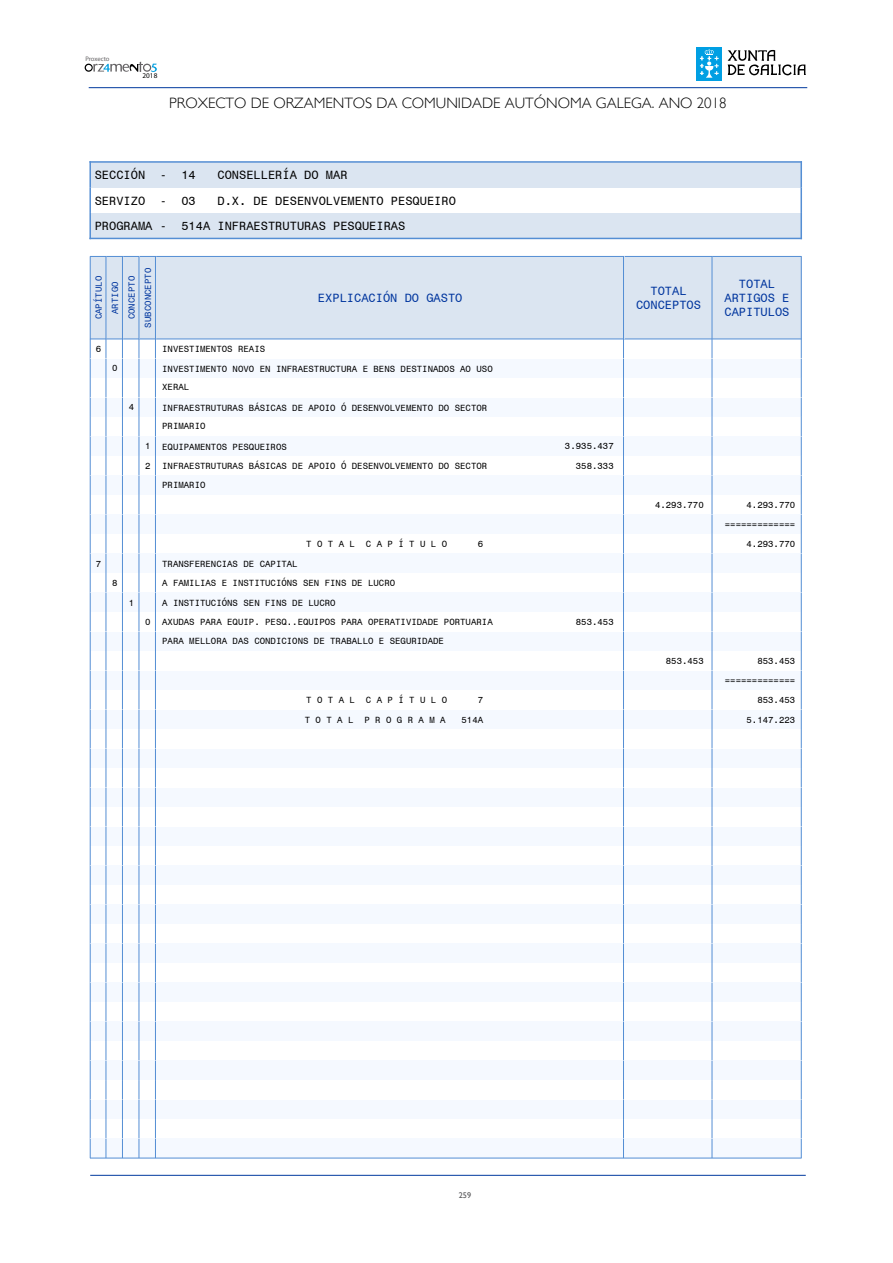
<style>
.page{position:relative;width:893px;height:1263px;background:#fff}
.page>*{position:absolute;margin:0;border:0;box-sizing:border-box;transform-origin:0 0}
.t1{font:300 15px "Gill Sans";color:#000}
.t2{font:12px/25.5px "Monospace 821 BT";color:#000}
.t3{font:12px/14.4px "Monospace 821 BT";color:#00359e;text-align:center}
.t4{font:9px/18.6px "Monospace 821 BT";color:#000}
.t5{font:9px/16.5px "Monospace 821 BT";color:#00359e;text-align:center}
.t6{font:8.25px "Gill Sans";color:#58585a}
.t7{font:7.2px "Myriad Pro";color:#000}
.t8{font:6.6px "Myriad Pro";color:#656365}
</style>
<div class="page">
<div style="left:697px;top:47px;width:25px;height:34px;background:#009fe3"></div>
<svg style="left:700px;top:49px;width:19px;height:29px"></svg>
<svg style="left:728px;top:50px;width:78px;height:26px"></svg>
<svg style="left:85px;top:62px;width:72px;height:10px"></svg>
<div style="left:90px;top:748px;width:711px;height:20px;background:#f5f9ff"></div>
<div style="left:90px;top:358px;width:711px;height:20px;background:#f5f9ff"></div>
<div style="left:90px;top:631px;width:711px;height:20px;background:#f5f9ff"></div>
<div style="left:90px;top:670px;width:711px;height:20px;background:#f5f9ff"></div>
<div style="left:90px;top:475px;width:711px;height:20px;background:#f5f9ff"></div>
<div style="left:90px;top:709px;width:711px;height:20px;background:#f5f9ff"></div>
<div style="left:90px;top:904px;width:711px;height:20px;background:#f5f9ff"></div>
<div style="left:90px;top:397px;width:711px;height:20px;background:#f5f9ff"></div>
<div style="left:90px;top:1099px;width:711px;height:20px;background:#f5f9ff"></div>
<div style="left:90px;top:514px;width:711px;height:20px;background:#f5f9ff"></div>
<div style="left:90px;top:1060px;width:711px;height:20px;background:#f5f9ff"></div>
<div style="left:90px;top:787px;width:711px;height:20px;background:#f5f9ff"></div>
<div style="left:90px;top:826px;width:711px;height:20px;background:#f5f9ff"></div>
<div style="left:90px;top:592px;width:711px;height:20px;background:#f5f9ff"></div>
<div style="left:90px;top:553px;width:711px;height:20px;background:#f5f9ff"></div>
<div style="left:90px;top:436px;width:711px;height:20px;background:#f5f9ff"></div>
<div style="left:90px;top:865px;width:711px;height:20px;background:#f5f9ff"></div>
<div style="left:90px;top:1138px;width:711px;height:20px;background:#f5f9ff"></div>
<hr style="left:90px;top:1158px;width:711px;height:1px;background:#548ed4">
<div style="left:90px;top:1021px;width:711px;height:20px;background:#f5f9ff"></div>
<div style="left:90px;top:982px;width:711px;height:20px;background:#f5f9ff"></div>
<div style="left:90px;top:943px;width:711px;height:20px;background:#f5f9ff"></div>
<svg style="left:623px;top:340px;width:1px;height:818px"></svg>
<svg style="left:712px;top:340px;width:1px;height:818px"></svg>
<svg style="left:801px;top:339px;width:1px;height:819px"></svg>
<hr style="left:89px;top:87px;width:718px;height:1px;background:#003a9e">
<div style="left:107px;top:256px;width:16px;height:83px;background:#dbe5f1"></div>
<div style="left:123px;top:256px;width:17px;height:83px;background:#dbe5f1"></div>
<div style="left:140px;top:256px;width:16px;height:83px;background:#dbe5f1"></div>
<div style="left:90px;top:256px;width:17px;height:83px;background:#dbe5f1"></div>
<svg style="left:91px;top:256px;width:64px;height:1px"></svg>
<hr style="left:90px;top:256px;width:1px;height:83px;background:#548ed4">
<svg style="left:90px;top:339px;width:66px;height:819px"></svg>
<div style="left:624px;top:256px;width:89px;height:83px;background:#dbe5f1"></div>
<hr style="left:624px;top:256px;width:89px;height:1px;background:#548ed4">
<hr style="left:624px;top:339px;width:89px;height:1px;background:#548ed4">
<div style="left:713px;top:256px;width:88px;height:83px;background:#dbe5f1"></div>
<hr style="left:713px;top:256px;width:88px;height:1px;background:#548ed4">
<hr style="left:713px;top:339px;width:88px;height:1px;background:#548ed4">
<hr style="left:801px;top:256px;width:1px;height:83px;background:#548ed4">
<div style="left:156px;top:256px;width:468px;height:83px;background:#dbe5f1"></div>
<hr style="left:156px;top:256px;width:468px;height:1px;background:#548ed4">
<hr style="left:156px;top:339px;width:468px;height:1px;background:#548ed4">
<hr style="left:155px;top:256px;width:1px;height:83px;background:#548ed4">
<hr style="left:139px;top:256px;width:1px;height:83px;background:#548ed4">
<hr style="left:122px;top:256px;width:1px;height:83px;background:#548ed4">
<hr style="left:106px;top:256px;width:1px;height:83px;background:#548ed4">
<hr style="left:623px;top:256px;width:1px;height:83px;background:#548ed4">
<hr style="left:712px;top:256px;width:1px;height:83px;background:#548ed4">
<div style="left:90px;top:162px;width:711px;height:25px;background:#dbe5f1"></div>
<hr style="left:89px;top:161px;width:713px;height:2px;background:#548ed4">
<hr style="left:89px;top:161px;width:2px;height:26px;background:#548ed4">
<hr style="left:800px;top:161px;width:2px;height:26px;background:#548ed4">
<hr style="left:89px;top:187px;width:2px;height:26px;background:#548ed4">
<hr style="left:800px;top:187px;width:2px;height:26px;background:#548ed4">
<div style="left:90px;top:213px;width:711px;height:25px;background:#dbe5f1"></div>
<hr style="left:89px;top:213px;width:2px;height:26px;background:#548ed4">
<hr style="left:89px;top:238px;width:713px;height:1px;background:#548ed4">
<hr style="left:800px;top:213px;width:2px;height:26px;background:#548ed4">
<hr style="left:90px;top:1175px;width:716px;height:1px;background:#003a9e">
<p class="t8" style="left:86px;top:55px;width:25px">Proxecto</p>
<p class="t7" style="left:143px;top:71px;width:16px">2018</p>
<h1 class="t1" style="left:169px;top:94px;width:559px">PROXECTO DE ORZAMENTOS DA COMUNIDADE AUTÓNOMA GALEGA. ANO 2018</h1>
<h2 class="t2" style="left:95px;top:162px;width:103px">SECCIÓN - 14</h2>
<h2 class="t2" style="left:218px;top:162px;width:132px">CONSELLERÍA DO MAR</h2>
<h2 class="t2" style="left:95px;top:187px;width:103px">SERVIZO - 03</h2>
<h2 class="t2" style="left:95px;top:187px;width:363px;text-indent:123px">D.X. DE DESENVOLVEMENTO PESQUEIRO<br>PROGRAMA - 514A INFRAESTRUTURAS PESQUEIRAS</h2>
<p class="t5" style="left:107px;top:327px;width:61px;rotate:-90deg">ARTIGO<br>CONCEPTO<br>SUBCONCEPTO</p>
<p class="t5" style="left:90px;top:319px;width:45px;rotate:-90deg">CAPÍTULO</p>
<h2 class="t3" style="left:636px;top:283px;width:67px">TOTAL<br>CONCEPTOS</h2>
<h2 class="t3" style="left:724px;top:276px;width:67px">TOTAL<br>ARTIGOS E<br>CAPITULOS</h2>
<h2 class="t3" style="left:318px;top:290px;width:146px">EXPLICACIÓN DO GASTO</h2>
<p class="t4" style="left:96px;top:339px;width:7px">6</p>
<p class="t4" style="left:162px;top:340px;width:104px">INVESTIMENTOS REAIS</p>
<p class="t4" style="left:112px;top:359px;width:7px">0</p>
<p class="t4" style="left:162px;top:359px;width:332px">INVESTIMENTO NOVO EN INFRAESTRUCTURA E BENS DESTINADOS AO USO<br>XERAL</p>
<p class="t4" style="left:129px;top:398px;width:7px">4</p>
<p class="t4" style="left:162px;top:398px;width:327px">INFRAESTRUTURAS BÁSICAS DE APOIO Ó DESENVOLVEMENTO DO SECTOR<br>PRIMARIO</p>
<p class="t4" style="left:145px;top:437px;width:7px">1</p>
<p class="t4" style="left:162px;top:437px;width:126px">EQUIPAMENTOS PESQUEIROS</p>
<p class="t4" style="left:565px;top:437px;width:50px">3.935.437</p>
<p class="t4" style="left:145px;top:456px;width:7px">2</p>
<p class="t4" style="left:162px;top:457px;width:327px">INFRAESTRUTURAS BÁSICAS DE APOIO Ó DESENVOLVEMENTO DO SECTOR<br>PRIMARIO</p>
<p class="t4" style="left:576px;top:456px;width:39px">358.333</p>
<p class="t4" style="left:655px;top:495px;width:50px">4.293.770</p>
<p class="t4" style="left:725px;top:495px;width:72px;line-height:19.5px;text-align:right">4.293.770 =============</p>
<p class="t4" style="left:306px;top:534px;width:142px">T O T A L C A P Í T U L O</p>
<p class="t4" style="left:478px;top:534px;width:7px">6</p>
<p class="t4" style="left:746px;top:534px;width:50px">4.293.770</p>
<p class="t4" style="left:96px;top:554px;width:7px">7</p>
<p class="t4" style="left:162px;top:554px;width:137px">TRANSFERENCIAS DE CAPITAL</p>
<p class="t4" style="left:112px;top:573px;width:7px">8</p>
<p class="t4" style="left:162px;top:574px;width:234px">A FAMILIAS E INSTITUCIÓNS SEN FINS DE LUCRO</p>
<p class="t4" style="left:129px;top:593px;width:7px">1</p>
<p class="t4" style="left:162px;top:593px;width:175px">A INSTITUCIÓNS SEN FINS DE LUCRO</p>
<p class="t4" style="left:145px;top:612px;width:7px">0</p>
<p class="t4" style="left:162px;top:613px;width:332px">AXUDAS PARA EQUIP. PESQ..EQUIPOS PARA OPERATIVIDADE PORTUARIA<br>PARA MELLORA DAS CONDICIONS DE TRABALLO E SEGURIDADE</p>
<p class="t4" style="left:576px;top:612px;width:39px">853.453</p>
<p class="t4" style="left:666px;top:651px;width:39px">853.453</p>
<p class="t4" style="left:725px;top:651px;width:72px;line-height:19.5px;text-align:right">853.453 =============</p>
<p class="t4" style="left:306px;top:690px;width:142px">T O T A L C A P Í T U L O</p>
<p class="t4" style="left:478px;top:690px;width:7px">7</p>
<p class="t4" style="left:757px;top:690px;width:39px">853.453</p>
<p class="t4" style="left:305px;top:710px;width:142px">T O T A L P R O G R A M A</p>
<p class="t4" style="left:462px;top:710px;width:23px">514A</p>
<p class="t4" style="left:746px;top:710px;width:50px">5.147.223</p>
<p class="t6" style="left:459px;top:1191px;width:14px">259</p>
</div>
